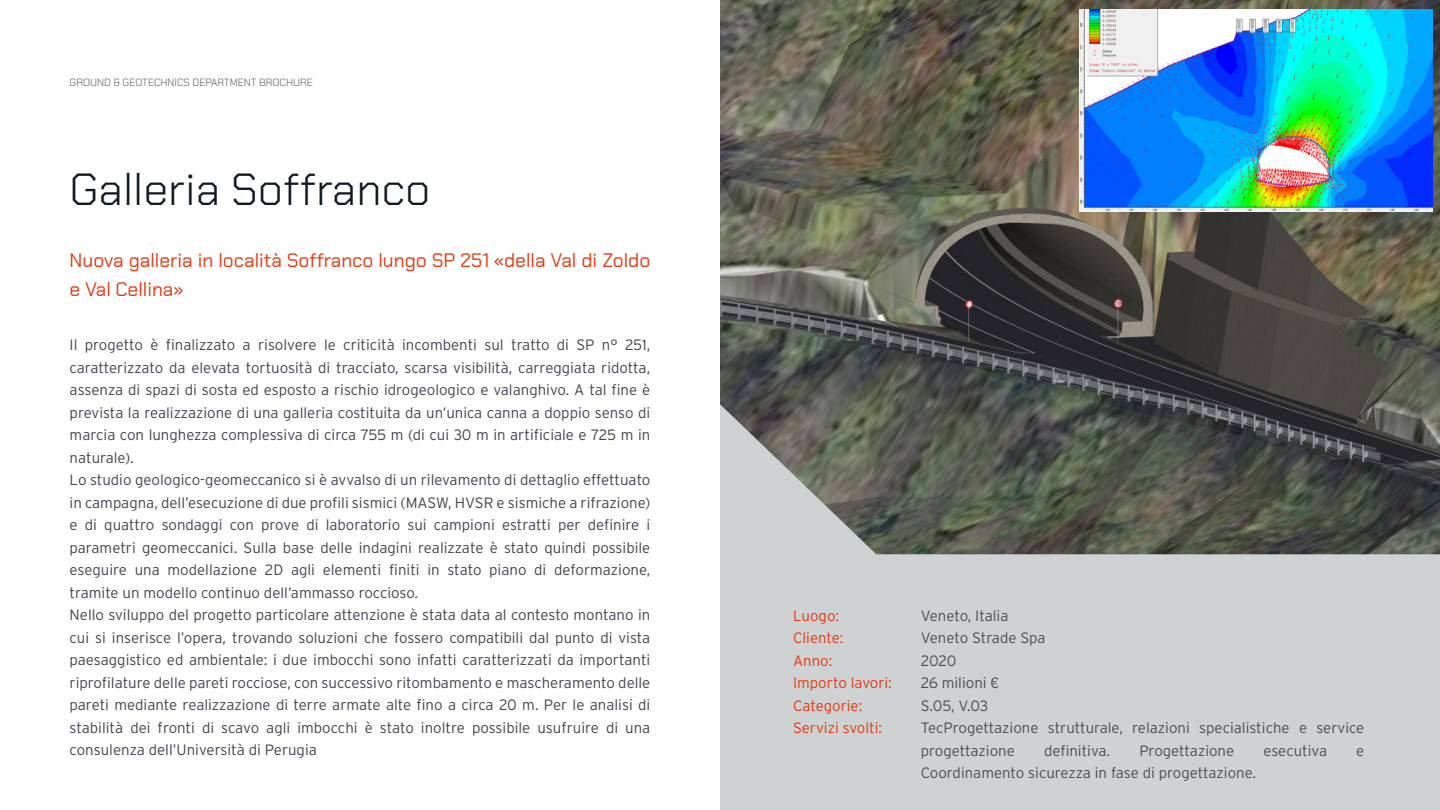
<style>
.page{position:relative;width:1440px;height:810px;background:#fff}
.page>*{position:absolute;margin:0;border:0;box-sizing:border-box;transform-origin:0 0}
.t1{font:300 45px "Chakra Petch";color:#101820}
.t2{font:19.5px/29.2px "Chakra Petch";color:#e63812}
.t3{font:300 15px/22.5px "Interstate";color:#43454f}
.t4{font:300 15px/22.5px "Interstate";color:#4d4d4d}
.t5{font:300 15px/22.5px "Interstate";color:#e63812}
.t6{font:300 10.5px "Chakra Petch";color:#585d63}
</style>
<div class="page">
<div style="left:720px;top:0;width:720px;height:810px;background:#cfd2d3"></div>
<img style="left:720px;top:0;width:720px;height:554px">
<img style="left:1080px;top:10px;width:353px;height:202px">
<p class="t6" style="left:70px;top:76px;width:245px">GROUND &amp; GEOTECHNICS DEPARTMENT BROCHURE</p>
<h1 class="t1" style="left:70px;top:163px;width:362px">Galleria Soffranco</h1>
<h2 class="t2" style="left:70px;top:246px;width:582px">Nuova galleria in località Soffranco lungo SP 251 «della Val di Zoldo e Val Cellina»</h2>
<p class="t3" style="left:70px;top:334px;width:582px">Il progetto è finalizzato a risolvere le criticità incombenti sul tratto di SP n° 251, caratterizzato da elevata tortuosità di tracciato, scarsa visibilità, carreggiata ridotta, assenza di spazi di sosta ed esposto a rischio idrogeologico e valanghivo. A tal fine è prevista la realizzazione di una galleria costituita da un’unica canna a doppio senso di marcia con lunghezza complessiva di circa 755 m (di cui 30 m in artificiale e 725 m in naturale).<br>Lo studio geologico-geomeccanico si è avvalso di un rilevamento di dettaglio effettuato in campagna, dell’esecuzione di due profili sismici (MASW, HVSR e sismiche a rifrazione) e di quattro sondaggi con prove di laboratorio sui campioni estratti per definire i parametri geomeccanici. Sulla base delle indagini realizzate è stato quindi possibile eseguire una modellazione 2D agli elementi finiti in stato piano di deformazione, tramite un modello continuo dell’ammasso roccioso.<br>Nello sviluppo del progetto particolare attenzione è stata data al contesto montano in cui si inserisce l’opera, trovando soluzioni che fossero compatibili dal punto di vista paesaggistico ed ambientale: i due imbocchi sono infatti caratterizzati da importanti riprofilature delle pareti rocciose, con successivo ritombamento e mascheramento delle pareti mediante realizzazione di terre armate alte fino a circa 20 m. Per le analisi di stabilità dei fronti di scavo agli imbocchi è stato inoltre possibile usufruire di una consulenza dell’Università di Perugia</p>
<p class="t5" style="left:793px;top:604px;width:100px">Luogo:<br>Cliente:<br>Anno:<br>Importo lavori:<br>Categorie:<br>Servizi svolti:</p>
<p class="t4" style="left:921px;top:604px;width:445px">Veneto, Italia<br>Veneto Strade Spa<br>2020<br>26 milioni €<br>S.05, V.03<br>TecProgettazione strutturale, relazioni specialistiche e service progettazione</p>
<p class="t4" style="left:1044px;top:739px;width:68px">definitiva.</p>
<p class="t4" style="left:1139px;top:739px;width:96px">Progettazione</p>
<p class="t4" style="left:1263px;top:739px;width:65px">esecutiva</p>
<p class="t4" style="left:1356px;top:739px;width:10px">e</p>
<p class="t4" style="left:921px;top:761px;width:337px">Coordinamento sicurezza in fase di progettazione.</p>
</div>
